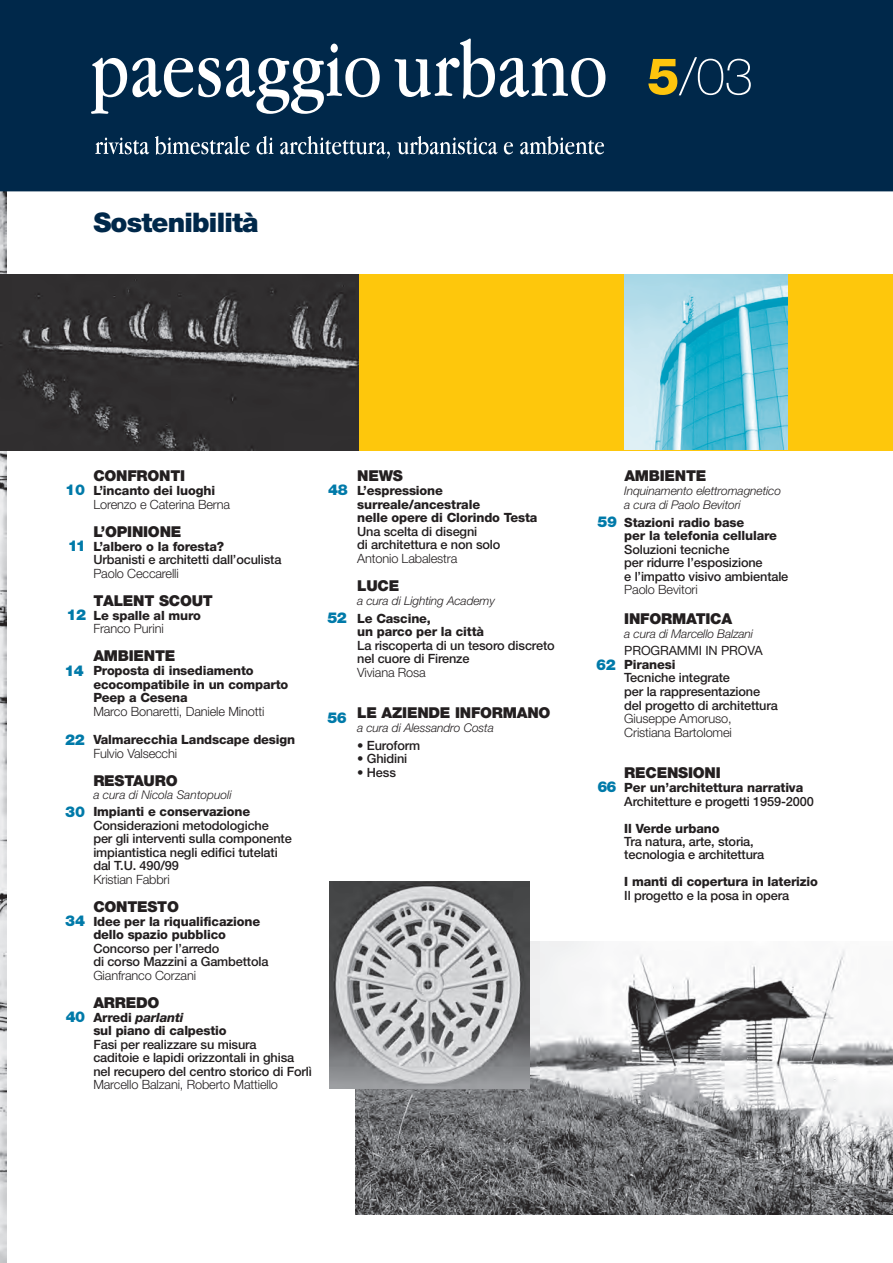
<style>
.page{position:relative;width:893px;height:1263px;background:#fff}
.page>*{position:absolute;margin:0;border:0;box-sizing:border-box;transform-origin:0 0}
.t1{font:100 51px "Helvetica Neue";color:#fff}
.t2{font:900 27px "Helvetica Neue";letter-spacing:-.03em;color:#00284a}
.t3{font:900 15px "Helvetica Neue";letter-spacing:-.015em;color:#231f20}
.t4{font:900 15px "Helvetica Neue";letter-spacing:-.03em;color:#007aa9}
.t5{font:500 12.75px/13.5px "Helvetica Neue";letter-spacing:-.01em;color:#231f20}
.t6{font:800 12.75px/13.5px "Helvetica Neue";letter-spacing:-.01em;color:#231f20}
.t7{font:300 12.75px/13.5px "Helvetica Neue";letter-spacing:-.01em;color:#231f20}
.t8{font:12.75px "Helvetica Neue";letter-spacing:-.01em;color:#231f20}
.t9{font:italic 300 12px/13.5px "Helvetica Neue";letter-spacing:-.01em;color:#231f20}
.s1{font-weight:800;color:#fec50d}
.s2{font-style:italic}
</style>
<div class="page">
<div style="left:349px;top:274px;width:543px;height:176px;background:#fec70c"></div>
<img style="left:624px;top:274px;width:163px;height:176px">
<img style="left:355px;top:942px;width:537px;height:272px">
<img style="left:0;top:191px;width:6px;height:1072px">
<div style="left:0;top:0;width:892px;height:191px;background:#00284a"></div>
<svg style="left:95px;top:138px;width:54px;height:16px"></svg>
<svg style="left:155px;top:136px;width:94px;height:19px;background:#46637c"></svg>
<svg style="left:256px;top:136px;width:17px;height:18px"></svg>
<svg style="left:280px;top:136px;width:110px;height:22px;background:#395772"></svg>
<svg style="left:397px;top:136px;width:100px;height:19px;background:#44617a"></svg>
<svg style="left:504px;top:142px;width:9px;height:12px"></svg>
<svg style="left:520px;top:136px;width:84px;height:19px;background:#45627b"></svg>
<svg style="left:91px;top:44px;width:288px;height:70px"></svg>
<svg style="left:394px;top:38px;width:211px;height:61px"></svg>
<img style="left:0;top:274px;width:358px;height:176px">
<img style="left:329px;top:882px;width:201px;height:206px">
<h2 class="t2" style="left:93px;top:213px;width:167px">Sostenibilità</h2>
<h1 class="t1" style="left:647px;top:58px;width:107px"><span class="s1">5</span>/03</h1>
<p class="t3" style="left:93px;top:470px;width:93px">CONFRONTI</p>
<p class="t6" style="left:93px;top:485px;width:123px">L’incanto dei luoghi</p>
<p class="t7" style="left:93px;top:499px;width:138px">Lorenzo e Caterina Berna</p>
<p class="t3" style="left:93px;top:526px;width:90px">L’OPINIONE</p>
<p class="t6" style="left:93px;top:541px;width:132px">L’albero o la foresta?</p>
<p class="t5" style="left:93px;top:554px;width:190px">Urbanisti e architetti dall’oculista</p>
<p class="t7" style="left:93px;top:568px;width:87px">Paolo Ceccarelli</p>
<p class="t3" style="left:93px;top:595px;width:121px">TALENT SCOUT</p>
<p class="t6" style="left:93px;top:610px;width:109px">Le spalle al muro</p>
<p class="t7" style="left:93px;top:623px;width:72px">Franco Purini</p>
<p class="t3" style="left:93px;top:651px;width:84px">AMBIENTE</p>
<p class="t6" style="left:93px;top:665px;width:196px">Proposta di insediamento ecocompatibile in un comparto<br>Peep a Cesena</p>
<p class="t7" style="left:93px;top:706px;width:172px">Marco Bonaretti, Daniele Minotti</p>
<p class="t6" style="left:93px;top:734px;width:203px">Valmarecchia Landscape design</p>
<p class="t7" style="left:93px;top:748px;width:85px">Fulvio Valsecchi</p>
<p class="t3" style="left:93px;top:775px;width:86px">RESTAURO</p>
<p class="t9" style="left:93px;top:789px;width:140px">a cura di Nicola Santopuoli</p>
<p class="t6" style="left:93px;top:806px;width:158px">Impianti e conservazione</p>
<p class="t5" style="left:93px;top:820px;width:200px">Considerazioni metodologiche<br>per gli interventi sulla componente impiantistica negli edifici tutelati dal T.U. 490/99</p>
<p class="t7" style="left:93px;top:874px;width:78px">Kristian Fabbri</p>
<p class="t3" style="left:93px;top:901px;width:87px">CONTESTO</p>
<p class="t6" style="left:93px;top:916px;width:168px">Idee per la riqualificazione dello spazio pubblico</p>
<p class="t5" style="left:93px;top:943px;width:177px">Concorso per l’arredo<br>di corso Mazzini a Gambettola</p>
<p class="t7" style="left:93px;top:970px;width:104px">Gianfranco Corzani</p>
<p class="t3" style="left:93px;top:997px;width:68px">ARREDO</p>
<p class="t6" style="left:93px;top:1012px;width:135px">Arredi <span class="s2">parlanti<br></span>sul piano di calpestio</p>
<p class="t5" style="left:93px;top:1039px;width:220px">Fasi per realizzare su misura<br>caditoie e lapidi orizzontali in ghisa nel recupero del centro storico di Forlì</p>
<p class="t7" style="left:93px;top:1079px;width:186px">Marcello Balzani, Roberto Mattiello</p>
<p class="t4" style="left:65px;top:484px;width:22px">10</p>
<p class="t4" style="left:68px;top:540px;width:20px">11</p>
<p class="t4" style="left:66px;top:609px;width:21px">12</p>
<p class="t4" style="left:64px;top:665px;width:21px">14</p>
<p class="t4" style="left:65px;top:734px;width:21px">22</p>
<p class="t4" style="left:65px;top:806px;width:22px">30</p>
<p class="t4" style="left:65px;top:915px;width:22px">34</p>
<p class="t4" style="left:66px;top:1011px;width:21px">40</p>
<p class="t4" style="left:328px;top:485px;width:21px">48</p>
<p class="t4" style="left:327px;top:613px;width:21px">52</p>
<p class="t4" style="left:327px;top:713px;width:21px">56</p>
<p class="t3" style="left:357px;top:471px;width:47px">NEWS</p>
<p class="t6" style="left:357px;top:485px;width:182px">L’espressione surreale/ancestrale<br>nelle opere di Clorindo Testa</p>
<p class="t5" style="left:357px;top:526px;width:145px">Una scelta di disegni<br>di architettura e non solo</p>
<p class="t7" style="left:357px;top:553px;width:102px">Antonio Labalestra</p>
<p class="t3" style="left:357px;top:580px;width:44px">LUCE</p>
<p class="t9" style="left:357px;top:595px;width:139px">a cura di Lighting Academy</p>
<p class="t6" style="left:357px;top:613px;width:128px">Le Cascine,<br>un parco per la città</p>
<p class="t5" style="left:357px;top:640px;width:199px">La riscoperta di un tesoro discreto nel cuore di Firenze</p>
<p class="t7" style="left:357px;top:667px;width:70px">Viviana Rosa</p>
<p class="t3" style="left:357px;top:707px;width:195px">LE AZIENDE INFORMANO</p>
<p class="t9" style="left:357px;top:722px;width:138px">a cura di Alessandro Costa</p>
<p class="t5" style="left:357px;top:740px;width:64px">• Euroform</p>
<p class="t5" style="left:357px;top:753px;width:52px">• Ghidini</p>
<p class="t5" style="left:357px;top:767px;width:40px">• Hess</p>
<p class="t3" style="left:624px;top:471px;width:84px">AMBIENTE</p>
<p class="t9" style="left:624px;top:486px;width:158px">Inquinamento elettromagnetico a cura di Paolo Bevitori</p>
<p class="t6" style="left:624px;top:517px;width:154px">Stazioni radio base<br>per la telefonia cellulare</p>
<p class="t5" style="left:624px;top:544px;width:166px">Soluzioni tecniche<br>per ridurre l’esposizione<br>e l’impatto visivo ambientale</p>
<p class="t7" style="left:624px;top:584px;width:75px">Paolo Bevitori</p>
<p class="t3" style="left:624px;top:613px;width:109px">INFORMATICA</p>
<p class="t9" style="left:624px;top:628px;width:130px">a cura di Marcello Balzani</p>
<p class="t8" style="left:624px;top:646px;width:140px">PROGRAMMI IN PROVA</p>
<p class="t6" style="left:624px;top:659px;width:53px">Piranesi</p>
<p class="t5" style="left:624px;top:672px;width:155px">Tecniche integrate<br>per la rappresentazione del progetto di architettura</p>
<p class="t7" style="left:624px;top:713px;width:109px">Giuseppe Amoruso,<br>Cristiana Bartolomei</p>
<p class="t3" style="left:624px;top:767px;width:98px">RECENSIONI</p>
<p class="t6" style="left:624px;top:782px;width:180px">Per un’architettura narrativa</p>
<p class="t5" style="left:624px;top:795px;width:191px">Architetture e progetti 1959-2000</p>
<p class="t6" style="left:624px;top:822px;width:97px">Il Verde urbano</p>
<p class="t5" style="left:624px;top:836px;width:141px">Tra natura, arte, storia, tecnologia e architettura</p>
<p class="t6" style="left:624px;top:876px;width:195px">I manti di copertura in laterizio</p>
<p class="t5" style="left:624px;top:890px;width:166px">Il progetto e la posa in opera</p>
<p class="t4" style="left:597px;top:517px;width:21px">59</p>
<p class="t4" style="left:596px;top:659px;width:21px">62</p>
<p class="t4" style="left:597px;top:781px;width:21px">66</p>
</div>
